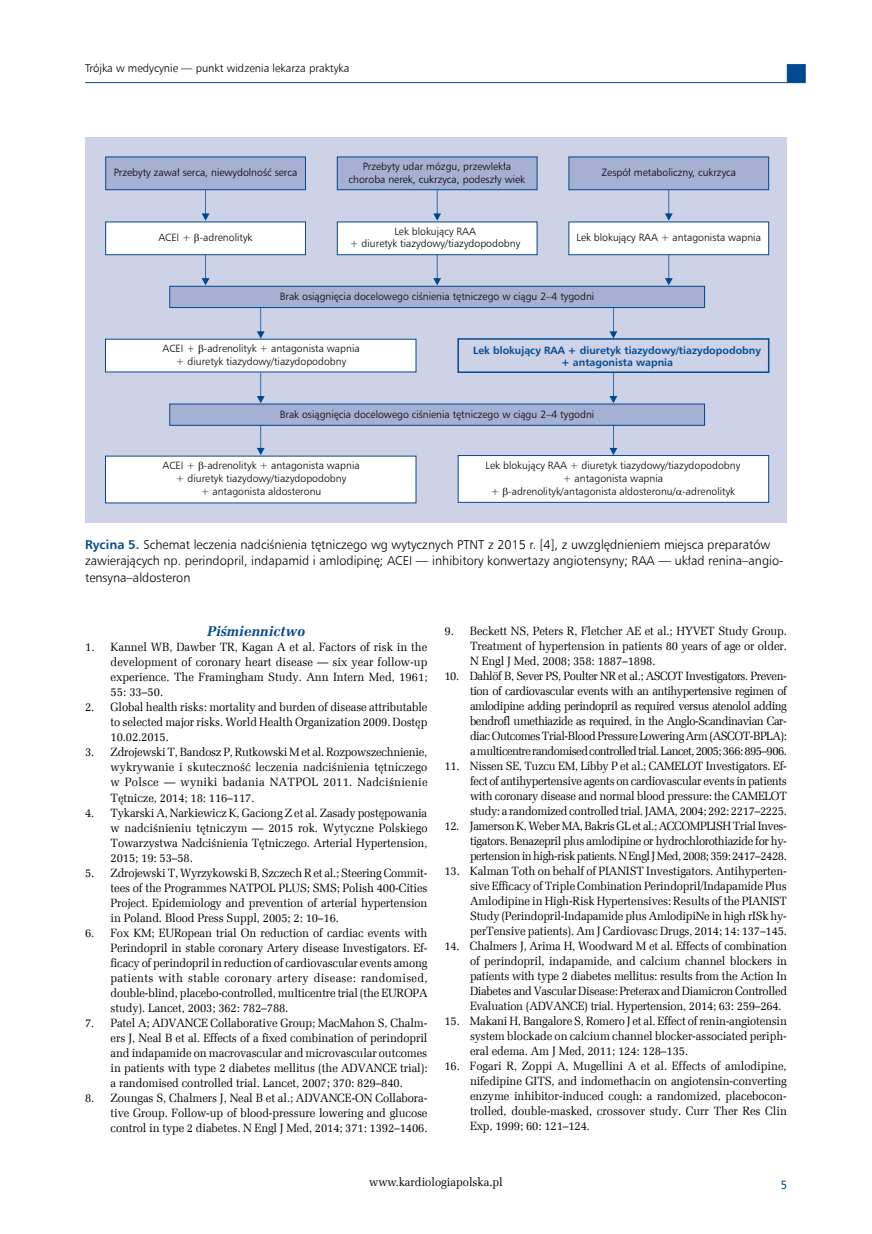
<style>
.page{position:relative;width:872px;height:1234px;background:#fff}
.page>*{position:absolute;margin:0;border:0;box-sizing:border-box;transform-origin:0 0}
.t1{font:italic 700 14.25px "Zapf Ellipt EU";color:#004990}
.t2{font:12.75px/16.5px "Humnst 777 Lt EU";color:#000}
.t3{font:12px/15px "Zapf Ellipt EU";letter-spacing:-.01em;color:#000;text-align:justify;scale:.95 1}
.t4{font:12px "Humnst 777 EU";color:#004990;scale:.9 1}
.t5{font:11.25px "Humnst 777 Lt EU";color:#000}
.t6{font:10.5px/12.9px "Humnst 777 Lt EU";color:#000;text-align:center}
.t7{font:700 10.5px/12.8px "Humnst 777 EU";color:#004990;text-align:center}
.s1{font-family:"Humnst 777 EU";font-weight:700;color:#004990}
</style>
<div class="page">
<hr style="left:85px;top:82px;width:702px;height:1px;background:#004990">
<div style="left:787px;top:64px;width:18px;height:19px;background:#004990;border:1px solid #004990"></div>
<div style="left:85px;top:138px;width:702px;height:385px;background:#cdd2e7"></div>
<svg style="left:257px;top:425px;width:8px;height:30px"></svg>
<svg style="left:609px;top:425px;width:8px;height:30px"></svg>
<svg style="left:257px;top:308px;width:8px;height:30px"></svg>
<svg style="left:202px;top:190px;width:7px;height:30px"></svg>
<div style="left:170px;top:404px;width:534px;height:21px;background:#a6b0d3"></div>
<div style="left:337px;top:222px;width:200px;height:33px;background:#fff"></div>
<div style="left:337px;top:221px;width:200px;height:34px;border:1px solid #004990"></div>
<div style="left:105px;top:339px;width:311px;height:33px;background:#fff"></div>
<div style="left:106px;top:157px;width:199px;height:33px;background:#a6b0d3"></div>
<div style="left:105px;top:156px;width:201px;height:34px;border:1px solid #004990"></div>
<div style="left:337px;top:157px;width:200px;height:33px;background:#a6b0d3"></div>
<div style="left:337px;top:156px;width:200px;height:34px;border:1px solid #004990"></div>
<div style="left:569px;top:157px;width:199px;height:33px;background:#a6b0d3"></div>
<div style="left:568px;top:156px;width:201px;height:34px;border:1px solid #004990"></div>
<div style="left:106px;top:222px;width:199px;height:33px;background:#fff"></div>
<div style="left:105px;top:221px;width:201px;height:34px;border:1px solid #004990"></div>
<div style="left:569px;top:222px;width:199px;height:33px;background:#fff"></div>
<div style="left:568px;top:221px;width:201px;height:34px;border:1px solid #004990"></div>
<div style="left:170px;top:286px;width:534px;height:21px;background:#a6b0d3"></div>
<div style="left:169px;top:286px;width:536px;height:22px;border:1px solid #004990"></div>
<div style="left:105px;top:456px;width:311px;height:47px;background:#fff"></div>
<div style="left:458px;top:455px;width:310px;height:47px;background:#fff"></div>
<div style="left:458px;top:455px;width:311px;height:47px;border:1px solid #004990"></div>
<svg style="left:433px;top:190px;width:8px;height:30px"></svg>
<svg style="left:665px;top:190px;width:7px;height:30px"></svg>
<svg style="left:202px;top:255px;width:7px;height:30px"></svg>
<svg style="left:665px;top:255px;width:7px;height:30px"></svg>
<svg style="left:257px;top:373px;width:8px;height:30px"></svg>
<svg style="left:457px;top:308px;width:312px;height:95px"></svg>
<svg style="left:433px;top:255px;width:8px;height:30px"></svg>
<p class="t5" style="left:85px;top:61px;width:266px">Trójka w medycynie — punkt widzenia lekarza praktyka</p>
<p class="t6" style="left:114px;top:166px;width:185px">Przebyty zawał serca, niewydolność serca</p>
<p class="t6" style="left:348px;top:160px;width:178px">Przebyty udar mózgu, przewlekła choroba nerek, cukrzyca, podeszły wiek</p>
<p class="t6" style="left:602px;top:166px;width:136px">Zespół metaboliczny, cukrzyca</p>
<p class="t6" style="left:158px;top:231px;width:95px">ACEI + -adrenolityk</p>
<p class="t6" style="left:350px;top:225px;width:172px">Lek blokujący RAA<br>+ diuretyk tiazydowy/tiazydopodobny</p>
<p class="t6" style="left:576px;top:231px;width:186px">Lek blokujący RAA + antagonista wapnia</p>
<p class="t6" style="left:280px;top:290px;width:316px">Brak osiągnięcia docelowego ciśnienia tętniczego w ciągu 2–4 tygodni</p>
<p class="t6" style="left:163px;top:342px;width:198px">ACEI + -adrenolityk + antagonista wapnia + diuretyk tiazydowy/tiazydopodobny</p>
<p class="t7" style="left:473px;top:343px;width:289px">Lek blokujący RAA + diuretyk tiazydowy/tiazydopodobny + antagonista wapnia</p>
<p class="t6" style="left:280px;top:407px;width:316px">Brak osiągnięcia docelowego ciśnienia tętniczego w ciągu 2–4 tygodni</p>
<p class="t6" style="left:163px;top:459px;width:198px">ACEI + -adrenolityk + antagonista wapnia + diuretyk tiazydowy/tiazydopodobny<br>+ antagonista aldosteronu</p>
<p class="t6" style="left:485px;top:458px;width:256px">Lek blokujący RAA + diuretyk tiazydowy/tiazydopodobny + antagonista wapnia<br>+ -adrenolityk/antagonista aldosteronu/ -adrenolityk</p>
<p class="t2" style="left:85px;top:535px;width:700px"><span class="s1">Rycina 5.</span> Schemat leczenia nadciśnienia tętniczego wg wytycznych PTNT z 2015 r. [4], z uwzględnieniem miejsca preparatów zawierających np. perindopril, indapamid i amlodipinę; ACEI — inhibitory konwertazy angiotensyny; RAA — układ renina–angio&shy;tensyna–aldosteron</p>
<p class="t1" style="left:207px;top:622px;width:100px">Piśmiennictwo</p>
<p class="t3" style="left:111px;top:640px;width:335px;text-indent:-26px">1. Kannel WB, Dawber TR, Kagan A et al. Factors of risk in the development of coronary heart disease — six year follow-up experience. The Framingham Study. Ann Intern Med, 1961; 55: 33–50.</p>
<p class="t3" style="left:111px;top:700px;width:335px;text-indent:-26px">2. Global health risks: mortality and burden of disease attributable to selected major risks. World Health Organization 2009. Dostęp 10.02.2015.</p>
<p class="t3" style="left:111px;top:745px;width:335px;text-indent:-26px">3. Zdrojewski T, Bandosz P, Rutkowski M et al. Rozpowszechnienie, wykrywanie i skuteczność leczenia nadciśnienia tętniczego w Polsce — wyniki badania NATPOL 2011. Nadciśnienie Tętnicze, 2014; 18: 116–117.</p>
<p class="t3" style="left:111px;top:805px;width:335px;text-indent:-26px">4. Tykarski A, Narkiewicz K, Gaciong Z et al. Zasady postępowania w nadciśnieniu tętniczym — 2015 rok. Wytyczne Polskiego Towarzystwa Nadciśnienia Tętniczego. Arterial Hypertension, 2015; 19: 53–58.</p>
<p class="t3" style="left:111px;top:865px;width:335px;text-indent:-26px">5. Zdrojewski T, Wyrzykowski B, Szczech R et al.; Steering Commit&shy;tees of the Programmes NATPOL PLUS; SMS; Polish 400-Cities Project. Epidemiology and prevention of arterial hypertension in Poland. Blood Press Suppl, 2005; 2: 10–16.</p>
<p class="t3" style="left:111px;top:925px;width:335px;text-indent:-26px">6. Fox KM; EURopean trial On reduction of cardiac events with Perindopril in stable coronary Artery disease Investigators. Ef&shy;ficacy of perindopril in reduction of cardiovascular events among patients with stable coronary artery disease: randomised, double-blind, placebo-controlled, multicentre trial (the EUROPA study). Lancet, 2003; 362: 782–788.</p>
<p class="t3" style="left:111px;top:1015px;width:335px;text-indent:-26px">7. Patel A; ADVANCE Collaborative Group; MacMahon S, Chalm&shy;ers J, Neal B et al. Effects of a fixed combination of perindopril and indapamide on macrovascular and microvascular outcomes in patients with type 2 diabetes mellitus (the ADVANCE trial): a randomised controlled trial. Lancet, 2007; 370: 829–840.</p>
<p class="t3" style="left:111px;top:1090px;width:335px;text-indent:-26px">8. Zoungas S, Chalmers J, Neal B et al.; ADVANCE-ON Collabora&shy;tive Group. Follow-up of blood-pressure lowering and glucose control in type 2 diabetes. N Engl J Med, 2014; 371: 1392–1406.</p>
<p class="t3" style="left:470px;top:623px;width:335px;text-indent:-26px">9. Beckett NS, Peters R, Fletcher AE et al.; HYVET Study Group.<br>Treatment of hypertension in patients 80 years of age or older.<br>N Engl J Med, 2008; 358: 1887–1898.</p>
<p class="t3" style="left:470px;top:668px;width:335px;text-indent:-26px">10. Dahlöf B, Sever PS, Poulter NR et al.; ASCOT Investigators. Preven&shy;tion of cardiovascular events with an antihypertensive regimen of amlodipine adding perindopril as required versus atenolol adding bendrofl umethiazide as required, in the Anglo-Scandinavian Car&shy;diac Outcomes Trial-Blood Pressure Lowering Arm (ASCOT-BPLA): a multicentre randomised controlled trial. Lancet, 2005; 366: 895–906.</p>
<p class="t3" style="left:470px;top:758px;width:335px;text-indent:-26px">11. Nissen SE, Tuzcu EM, Libby P et al.; CAMELOT Investigators. Ef&shy;fect of antihypertensive agents on cardiovascular events in patients with coronary disease and normal blood pressure: the CAMELOT study: a randomized controlled trial. JAMA, 2004; 292: 2217–2225.</p>
<p class="t3" style="left:470px;top:818px;width:335px;text-indent:-26px">12. Jamerson K, Weber MA, Bakris GL et al.; ACCOMPLISH Trial Inves&shy;tigators. Benazepril plus amlodipine or hydrochlorothiazide for hy&shy;pertension in high-risk patients. N Engl J Med, 2008; 359: 2417–2428.</p>
<p class="t3" style="left:470px;top:863px;width:335px;text-indent:-26px">13. Kalman Toth on behalf of PIANIST Investigators. Antihyperten&shy;sive Efficacy of Triple Combination Perindopril/Indapamide Plus Amlodipine in High-Risk Hypertensives: Results of the PIANIST Study (Perindopril-Indapamide plus AmlodipiNe in high rISk hy&shy;perTensive patients). Am J Cardiovasc Drugs, 2014; 14: 137–145.</p>
<p class="t3" style="left:470px;top:938px;width:335px;text-indent:-26px">14. Chalmers J, Arima H, Woodward M et al. Effects of combination of perindopril, indapamide, and calcium channel blockers in patients with type 2 diabetes mellitus: results from the Action In Diabetes and Vascular Disease: Preterax and Diamicron Controlled Evaluation (ADVANCE) trial. Hypertension, 2014; 63: 259–264.</p>
<p class="t3" style="left:470px;top:1013px;width:335px;text-indent:-26px">15. Makani H, Bangalore S, Romero J et al. Effect of renin-angiotensin system blockade on calcium channel blocker-associated periph&shy;eral edema. Am J Med, 2011; 124: 128–135.</p>
<p class="t3" style="left:470px;top:1058px;width:335px;text-indent:-26px">16. Fogari R, Zoppi A, Mugellini A et al. Effects of amlodipine, nifedipine GITS, and indomethacin on angiotensin-converting enzyme inhibitor-induced cough: a randomized, placebocon&shy;trolled, double-masked, crossover study. Curr Ther Res Clin Exp, 1999; 60: 121–124.</p>
<p class="t3" style="left:369px;top:1173px;width:142px">www.kardiologiapolska.pl</p>
<p class="t4" style="left:780px;top:1176px;width:8px">5</p>
</div>
